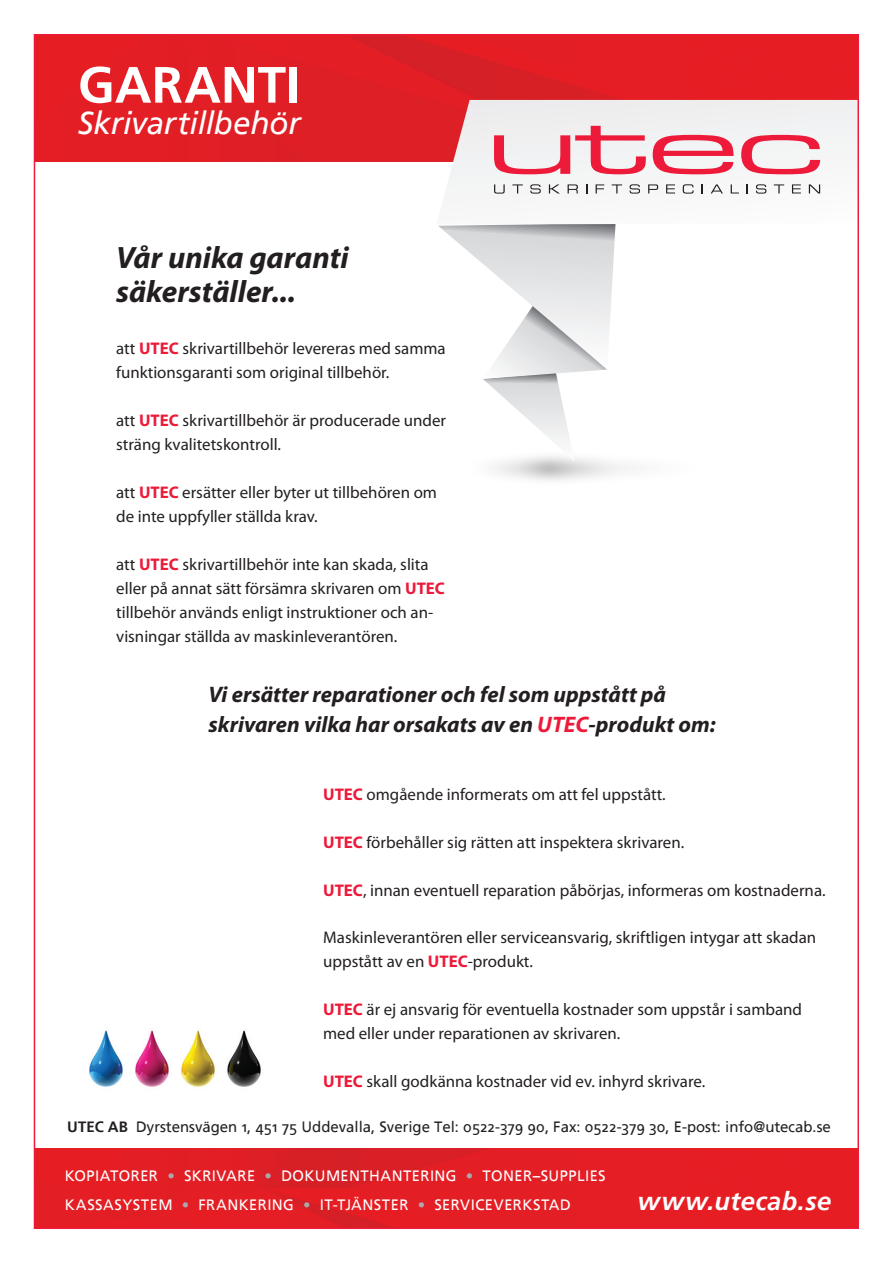
<style>
.page{position:relative;width:893px;height:1263px;background:#fff}
.page>*{position:absolute;margin:0;border:0;box-sizing:border-box;transform-origin:0 0}
.t1{font:700 51px "Frutiger Linotype";color:#fff}
.t2{font:italic 31.5px "Frutiger Linotype";letter-spacing:-.01em;color:#fff}
.t3{font:italic 700 30.9px/34.5px "Myriad Pro";color:#231f20}
.t4{font:italic 700 25.5px "Frutiger Linotype";letter-spacing:.02em;color:#fff}
.t5{font:italic 700 22.5px/30px "Myriad Pro";color:#231f20}
.t6{font:16.95px/24px "Myriad Pro";color:#231f20}
.t7{font:15px/28.8px "Frutiger Linotype";letter-spacing:.025em;color:#fff}
.t8{font:14.85px "Frutiger Linotype";color:#231f20}
.s1{font-weight:700;color:#ed1a3a}
.s2{color:#ed1a3a}
.s3{font-weight:700}
.s4{color:#a8a9ad}
</style>
<div class="page">
<img style="left:37px;top:1148px;width:819px;height:78px">
<img style="left:37px;top:37px;width:819px;height:125px">
<svg style="left:438px;top:225px;width:178px;height:236px"></svg>
<svg style="left:436px;top:100px;width:420px;height:125px"></svg>
<svg style="left:494px;top:126px;width:152px;height:48px"></svg>
<svg style="left:653px;top:135px;width:81px;height:39px"></svg>
<svg style="left:741px;top:135px;width:79px;height:39px"></svg>
<svg style="left:494px;top:184px;width:11px;height:10px"></svg>
<svg style="left:512px;top:184px;width:11px;height:9px"></svg>
<svg style="left:530px;top:184px;width:11px;height:10px"></svg>
<svg style="left:549px;top:184px;width:11px;height:9px"></svg>
<svg style="left:568px;top:184px;width:10px;height:9px"></svg>
<svg style="left:596px;top:184px;width:8px;height:9px"></svg>
<svg style="left:612px;top:184px;width:10px;height:9px"></svg>
<svg style="left:630px;top:184px;width:10px;height:10px"></svg>
<svg style="left:648px;top:184px;width:10px;height:9px"></svg>
<svg style="left:666px;top:184px;width:9px;height:9px"></svg>
<svg style="left:683px;top:184px;width:11px;height:10px"></svg>
<svg style="left:711px;top:184px;width:12px;height:9px"></svg>
<svg style="left:731px;top:184px;width:8px;height:9px"></svg>
<svg style="left:756px;top:184px;width:10px;height:10px"></svg>
<svg style="left:774px;top:184px;width:10px;height:9px"></svg>
<svg style="left:792px;top:184px;width:9px;height:9px"></svg>
<svg style="left:809px;top:184px;width:11px;height:9px"></svg>
<img style="left:89px;top:1030px;width:172px;height:57px">
<h1 class="t1" style="left:78px;top:54px;width:224px">GARANTI</h1>
<h2 class="t2" style="left:78px;top:105px;width:224px">Skrivartillbehör</h2>
<h3 class="t3" style="left:116px;top:239px;width:234px">Vår unika garanti säkerställer...</h3>
<p class="t6" style="left:116px;top:336px;width:331px">att <span class="s1">UTEC</span> skrivartillbehör levereras med samma funktionsgaranti som original tillbehör.</p>
<p class="t6" style="left:116px;top:408px;width:331px">att <span class="s1">UTEC</span> skrivartillbehör är producerade under sträng kvalitetskontroll.</p>
<p class="t6" style="left:116px;top:480px;width:322px">att <span class="s1">UTEC</span> ersätter eller byter ut tillbehören om de inte uppfyller ställda krav.</p>
<p class="t6" style="left:116px;top:552px;width:330px">att <span class="s1">UTEC</span> skrivartillbehör inte kan skada, slita eller på annat sätt försämra skrivaren om <span class="s1">UTEC </span>tillbehör används enligt instruktioner och an&shy;visningar ställda av maskinleverantören.</p>
<h3 class="t5" style="left:208px;top:678px;width:509px">Vi ersätter reparationer och fel som uppstått på skrivaren vilka har orsakats av en <span class="s2">UTEC</span>-produkt om:</h3>
<p class="t6" style="left:323px;top:782px;width:344px"><span class="s1">UTEC</span> omgående informerats om att fel uppstått.</p>
<p class="t6" style="left:323px;top:830px;width:363px"><span class="s1">UTEC</span> förbehåller sig rätten att inspektera skrivaren.</p>
<p class="t6" style="left:323px;top:878px;width:504px"><span class="s1">UTEC</span>, innan eventuell reparation påbörjas, informeras om kostnaderna.</p>
<p class="t6" style="left:323px;top:925px;width:494px">Maskinleverantören eller serviceansvarig, skriftligen intygar att skadan uppstått av en <span class="s1">UTEC</span>-produkt.</p>
<p class="t6" style="left:323px;top:997px;width:480px"><span class="s1">UTEC</span> är ej ansvarig för eventuella kostnader som uppstår i samband med eller under reparationen av skrivaren.</p>
<p class="t6" style="left:323px;top:1069px;width:384px"><span class="s1">UTEC</span> skall godkänna kostnader vid ev. inhyrd skrivare.</p>
<p class="t8" style="left:67px;top:1118px;width:765px"><span class="s3">UTEC AB</span> Dyrstensvägen 1, 451 75 Uddevalla, Sverige Tel: 0522-379 90, Fax: 0522-379 30, E-post: info@utecab.se</p>
<p class="t7" style="left:65px;top:1161px;width:542px">KOPIATORER <span class="s4">•</span> SKRIVARE <span class="s4">•</span> DOKUMENTHANTERING <span class="s4">•</span> TONER–SUPPLIES<br>KASSASYSTEM <span class="s4">•</span> FRANKERING <span class="s4">•</span> IT-TJÄNSTER <span class="s4">•</span> SERVICEVERKSTAD</p>
<h3 class="t4" style="left:637px;top:1185px;width:195px">www.utecab.se</h3>
</div>
